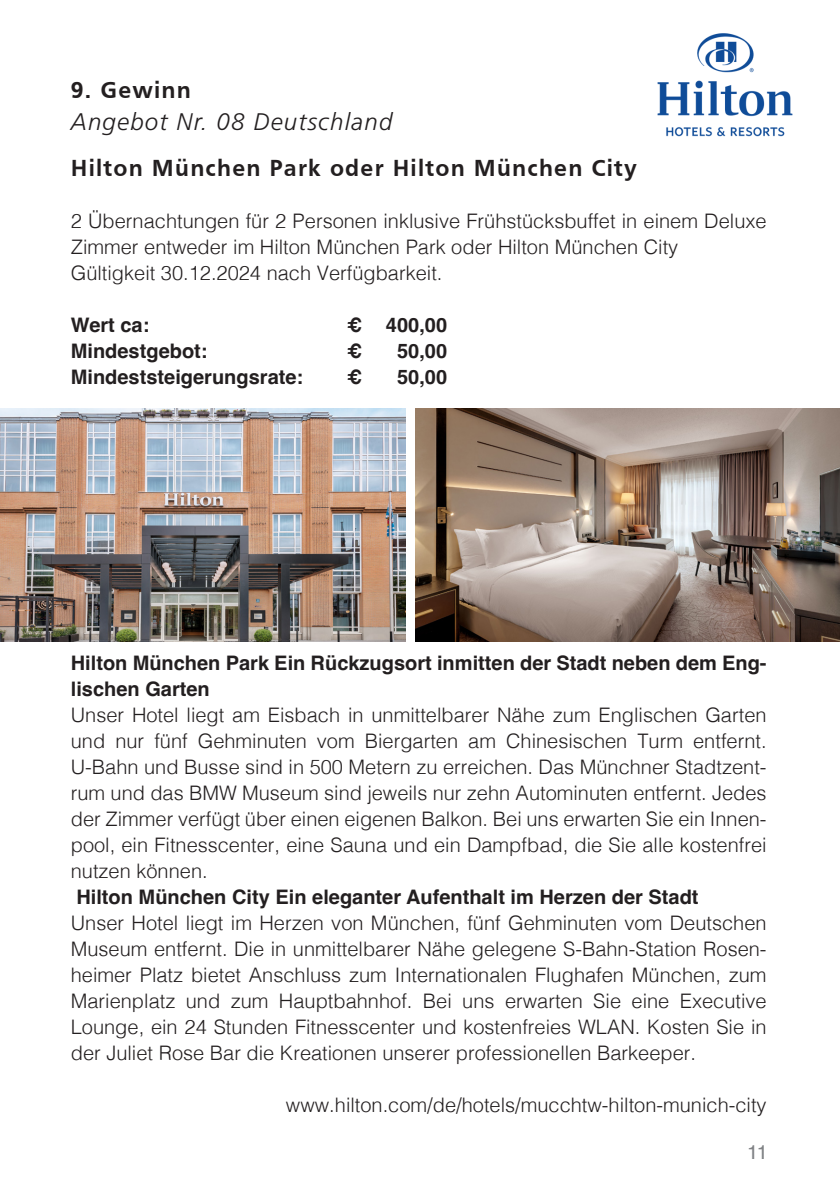
<style>
.page{position:relative;width:840px;height:1191px;background:#fff}
.page>*{position:absolute;margin:0;border:0;box-sizing:border-box;transform-origin:0 0}
.t1{font:700 24px "Frutiger";letter-spacing:.05em;color:#231f20}
.t2{font:italic 300 24px "Frutiger LT Pro";letter-spacing:.05em;color:#231f20}
.t3{font:300 20px/26px "Helvetica";color:#231f20;text-align:justify}
.t4{font:700 20px/26px "Helvetica";color:#231f20}
.t5{font:20px "Helvetica";color:#808285}
</style>
<div class="page">
<img style="left:415px;top:408px;width:424px;height:233px">
<img style="left:0;top:408px;width:405px;height:233px">
<img style="left:657px;top:33px;width:136px;height:104px">
<p class="t1" style="left:71px;top:76px;width:121px">9. Gewinn</p>
<p class="t2" style="left:71px;top:108px;width:323px">Angebot Nr. 08 Deutschland</p>
<p class="t1" style="left:71px;top:154px;width:567px">Hilton München Park oder Hilton München City</p>
<p class="t3" style="left:71px;top:206px;width:697px;text-align:left">2 Übernachtungen für 2 Personen inklusive Frühstücksbuffet in einem Deluxe<br>Zimmer entweder im Hilton München Park oder Hilton München City<br>Gültigkeit 30.12.2024 nach Verfügbarkeit.</p>
<p class="t4" style="left:71px;top:314px;width:80px">Wert ca:</p>
<p class="t4" style="left:347px;top:314px;width:101px">€ 400,00</p>
<p class="t4" style="left:71px;top:340px;width:138px">Mindestgebot:</p>
<p class="t4" style="left:347px;top:340px;width:16px">€</p>
<p class="t4" style="left:397px;top:340px;width:52px">50,00</p>
<p class="t4" style="left:71px;top:366px;width:234px">Mindeststeigerungsrate:</p>
<p class="t4" style="left:347px;top:366px;width:16px">€</p>
<p class="t4" style="left:397px;top:366px;width:52px">50,00</p>
<p class="t4" style="left:71px;top:652px;width:697px">Hilton München Park Ein Rückzugsort inmitten der Stadt neben dem Eng&shy;lischen Garten</p>
<p class="t3" style="left:71px;top:700px;width:697px">Unser Hotel liegt am Eisbach in unmittelbarer Nähe zum Englischen Garten und nur fünf Gehminuten vom Biergarten am Chinesischen Turm entfernt.<br>U-Bahn und Busse sind in 500 Metern zu erreichen. Das Münchner Stadtzent&shy;rum und das BMW Museum sind jeweils nur zehn Autominuten entfernt. Jedes der Zimmer verfügt über einen eigenen Balkon. Bei uns erwarten Sie ein Innen&shy;pool, ein Fitnesscenter, eine Sauna und ein Dampfbad, die Sie alle kostenfrei nutzen können.</p>
<p class="t4" style="left:76px;top:886px;width:623px">Hilton München City Ein eleganter Aufenthalt im Herzen der Stadt</p>
<p class="t3" style="left:71px;top:908px;width:697px">Unser Hotel liegt im Herzen von München, fünf Gehminuten vom Deutschen Museum entfernt. Die in unmittelbarer Nähe gelegene S-Bahn-Station Rosen&shy;heimer Platz bietet Anschluss zum Internationalen Flughafen München, zum Marienplatz und zum Hauptbahnhof. Bei uns erwarten Sie eine Executive Lounge, ein 24 Stunden Fitnesscenter und kostenfreies WLAN. Kosten Sie in der Juliet Rose Bar die Kreationen unserer professionellen Barkeeper.</p>
<p class="t3" style="left:286px;top:1090px;width:482px">www.hilton.com/de/hotels/mucchtw-hilton-munich-city</p>
<p class="t5" style="left:746px;top:1136px;width:22px">11</p>
</div>
